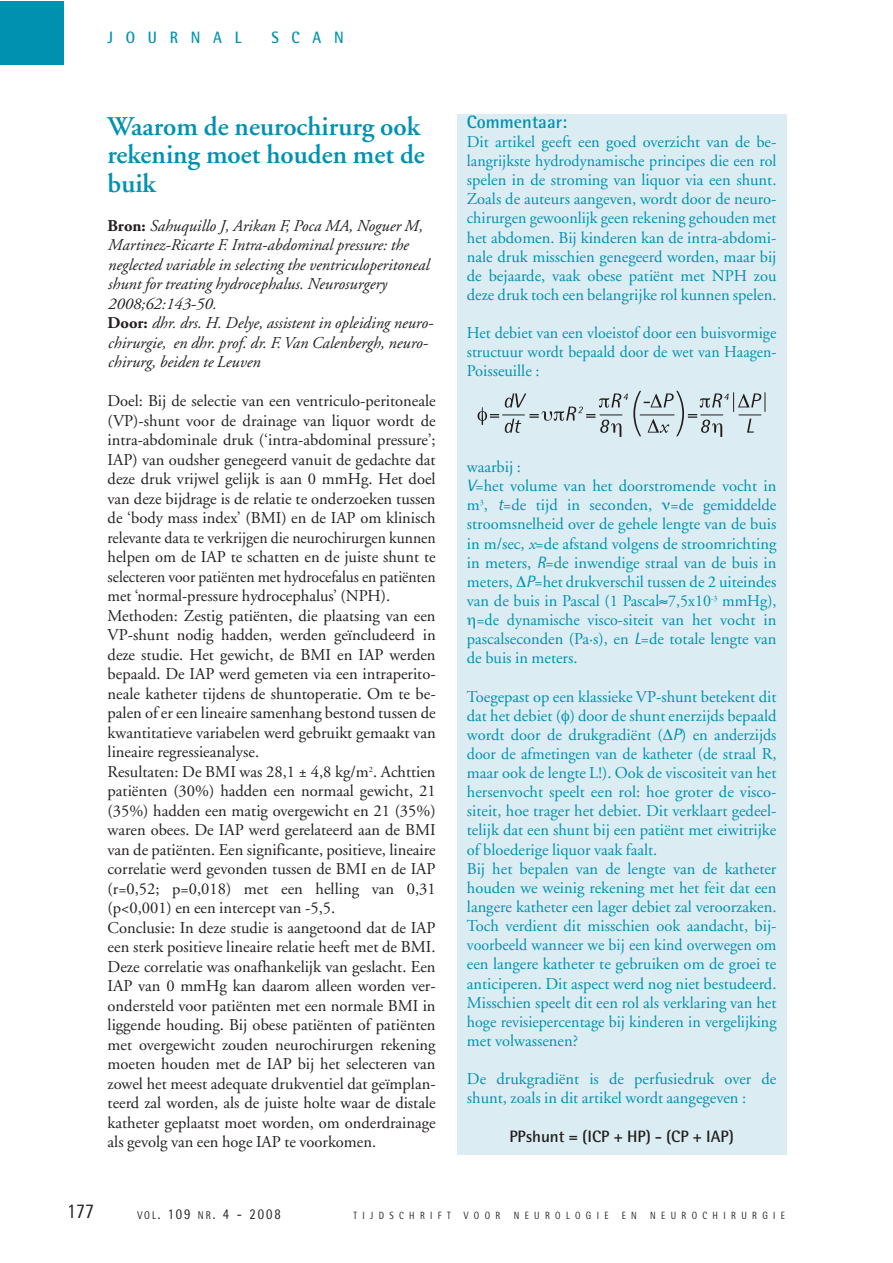
<style>
.page{position:relative;width:893px;height:1263px;background:#fff}
.page>*{position:absolute;margin:0;border:0;box-sizing:border-box;transform-origin:0 0}
.t1{font:600 27px/28.5px "Adobe Garamond";color:#0091b1}
.t2{font:21px "Rotis Semi Sans";color:#231f20;scale:.85 1}
.t3{font:700 18px "Rotis Semi Sans";color:#0091b1}
.t4{font:16.5px/19px "Adobe Garamond";color:#0091b1;text-align:justify}
.t5{font:16.5px/19.5px "Adobe Garamond";color:#231f20}
.t6{font:italic 16.5px/19.5px "Adobe Garamond";color:#231f20}
.t7{font:700 16.5px "Rotis Semi Sans";color:#231f20}
.t8{font:700 16.5px "Rotis Semi Sans";letter-spacing:.86em;color:#0091b1;scale:.9 1}
.t9{font:15px "Rotis Semi Sans";letter-spacing:.15em;color:#231f20;scale:.85 1}
.t10{font:10.5px "Rotis Semi Sans";letter-spacing:.6em;color:#231f20;scale:.85 1}
.s1{font-weight:700;font-style:normal}
.s2{font-family:"Rotis Semi Sans";font-style:italic}
.s3{font-style:italic}
.s4{font-size:11.25px}
</style>
<div class="page">
<div style="left:457px;top:114px;width:329px;height:1040px;background:#dbedf2"></div>
<svg style="left:478px;top:391px;width:288px;height:46px"></svg>
<hr style="left:640px;top:415px;width:34px;height:1px;background:#231f20">
<div style="left:0;top:1px;width:64px;height:64px;background:#0091b1"></div>
<p class="t8" style="left:108px;top:31px;width:150px">JOURNAL</p>
<p class="t8" style="left:271px;top:31px;width:82px">SCAN</p>
<h1 class="t1" style="left:108px;top:114px;width:319px">Waarom de neurochirurg ook rekening moet houden met de buik</h1>
<p class="t6" style="left:108px;top:217px;width:327px"><span class="s1">Bron:</span> Sahuquillo J, Arikan F, Poca MA, Noguer M, Martinez-Ricarte F. Intra-abdominal pressure: the neglected variable in selecting the ventriculoperitoneal shunt for treating hydrocephalus. Neurosurgery 2008;62:143-50.<br><span class="s1">Door:</span> dhr. drs. H. Delye, assistent in opleiding neuro&shy;chirurgie, en dhr. prof. dr. F. Van Calenbergh, neuro&shy;chirurg, beiden te Leuven</p>
<p class="t5" style="left:108px;top:393px;width:330px">Doel: Bij de selectie van een ventriculo-peritoneale (VP)-shunt voor de drainage van liquor wordt de intra-abdominale druk (‘intra-abdominal pressure’; IAP) van oudsher genegeerd vanuit de gedachte dat deze druk vrijwel gelijk is aan 0 mmHg. Het doel van deze bijdrage is de relatie te onderzoeken tussen de ‘body mass index’ (BMI) en de IAP om klinisch relevante data te verkrijgen die neurochirurgen kunnen helpen om de IAP te schatten en de juiste shunt te selecteren voor patiënten met hydrocefalus en patiënten met ‘normal-pressure hydrocephalus’ (NPH).<br>Methoden: Zestig patiënten, die plaatsing van een VP-shunt nodig hadden, werden geïncludeerd in deze studie. Het gewicht, de BMI en IAP werden bepaald. De IAP werd gemeten via een intraperito&shy;neale katheter tijdens de shuntoperatie. Om te be&shy;palen of er een lineaire samenhang bestond tussen de kwantitatieve variabelen werd gebruikt gemaakt van lineaire regressieanalyse.<br>Resultaten: De BMI was 28,1 ± 4,8 kg/m<sup>2</sup>. Achttien patiënten (30%) hadden een normaal gewicht, 21 (35%) hadden een matig overgewicht en 21 (35%) waren obees. De IAP werd gerelateerd aan de BMI van de patiënten. Een significante, positieve, lineaire correlatie werd gevonden tussen de BMI en de IAP (r=0,52; p=0,018) met een helling van 0,31 (p&lt;0,001) en een intercept van -5,5.<br>Conclusie: In deze studie is aangetoond dat de IAP een sterk positieve lineaire relatie heeft met de BMI.<br>Deze correlatie was onafhankelijk van geslacht. Een IAP van 0 mmHg kan daarom alleen worden ver&shy;ondersteld voor patiënten met een normale BMI in liggende houding. Bij obese patiënten of patiënten met overgewicht zouden neurochirurgen rekening moeten houden met de IAP bij het selecteren van zowel het meest adequate drukventiel dat geïmplan&shy;teerd zal worden, als de juiste holte waar de distale katheter geplaatst moet worden, om onderdrainage als gevolg van een hoge IAP te voorkomen.</p>
<p class="t3" style="left:467px;top:115px;width:102px">Commentaar:</p>
<p class="t4" style="left:467px;top:134px;width:311px">Dit artikel geeft een goed overzicht van de be&shy;langrijkste hydrodynamische principes die een rol spelen in de stroming van liquor via een shunt.<br>Zoals de auteurs aangeven, wordt door de neuro&shy;chirurgen gewoonlijk geen rekening gehouden met het abdomen. Bij kinderen kan de intra-abdomi&shy;nale druk misschien genegeerd worden, maar bij de bejaarde, vaak obese patiënt met NPH zou deze druk toch een belangrijke rol kunnen spelen.</p>
<p class="t4" style="left:467px;top:325px;width:311px">Het debiet van een vloeistof door een buisvormige structuur wordt bepaald door de wet van Haagen-Poisseuille :</p>
<p class="t4" style="left:467px;top:459px;width:55px">waarbij :</p>
<p class="t4" style="left:467px;top:478px;width:311px"><span class="s2">V</span>=het volume van het doorstromende vocht in</p>
<p class="t4" style="left:467px;top:497px;width:311px">m<sup>3</sup>, <span class="s2">t</span>=de tijd in seconden, =de gemiddelde</p>
<p class="t4" style="left:467px;top:516px;width:311px">stroomsnelheid over de gehele lengte van de buis</p>
<p class="t4" style="left:467px;top:535px;width:311px">in m/sec, <span class="s3">x</span>=de afstand volgens de stroomrichting</p>
<p class="t4" style="left:467px;top:554px;width:311px">in meters, <span class="s2">R</span>=de inwendige straal van de buis in</p>
<p class="t4" style="left:467px;top:574px;width:311px">meters, <span class="s2">P</span>=het drukverschil tussen de 2 uiteindes</p>
<p class="t4" style="left:467px;top:593px;width:311px">van de buis in Pascal (1 Pascal≈7,5x10<sup>-3</sup> mmHg),</p>
<p class="t4" style="left:477px;top:612px;width:301px">=de dynamische visco-siteit van het vocht in</p>
<p class="t4" style="left:467px;top:631px;width:311px">pascalseconden (Pa·s), en <span class="s2">L</span>=de totale lengte van</p>
<p class="t4" style="left:467px;top:650px;width:112px">de buis in meters.</p>
<p class="t4" style="left:467px;top:688px;width:311px;text-align:left">Toegepast op een klassieke VP-shunt betekent dit dat het debiet ( ) door de shunt enerzijds bepaald wordt door de drukgradiënt ( <span class="s2">P</span>) en anderzijds door de afmetingen van de katheter (de straal R, maar ook de lengte L!). Ook de viscositeit van het hersenvocht speelt een rol: hoe groter de visco&shy;siteit, hoe trager het debiet. Dit verklaart gedeel&shy;telijk dat een shunt bij een patiënt met eiwitrijke of bloederige liquor vaak faalt.<br>Bij het bepalen van de lengte van de katheter houden we weinig rekening met het feit dat een langere katheter een lager debiet zal veroorzaken.<br>Toch verdient dit misschien ook aandacht, bij&shy;voorbeeld wanneer we bij een kind overwegen om een langere katheter te gebruiken om de groei te anticiperen. Dit aspect werd nog niet bestudeerd.<br>Misschien speelt dit een rol als verklaring van het hoge revisiepercentage bij kinderen in vergelijking met volwassenen?</p>
<p class="t4" style="left:467px;top:1071px;width:311px">De drukgradiënt is de perfusiedruk over de shunt, zoals in dit artikel wordt aangegeven :</p>
<p class="t7" style="left:509px;top:1130px;width:226px">PPshunt = (ICP + HP) - (CP + IAP)</p>
<p class="t2" style="left:67px;top:1204px;width:33px">177</p>
<p class="t9" style="left:137px;top:1208px;width:170px"><span class="s4">VOL</span>. 109 <span class="s4">NR</span>. 4 - 2008</p>
<p class="t10" style="left:353px;top:1211px;width:116px">TIJDSCHRIFT</p>
<p class="t10" style="left:464px;top:1211px;width:44px">VOOR</p>
<p class="t10" style="left:514px;top:1211px;width:113px">NEUROLOGIE</p>
<p class="t10" style="left:622px;top:1211px;width:19px">E N</p>
<p class="t10" style="left:650px;top:1211px;width:160px">NEUROCHIRURGIE</p>
</div>
